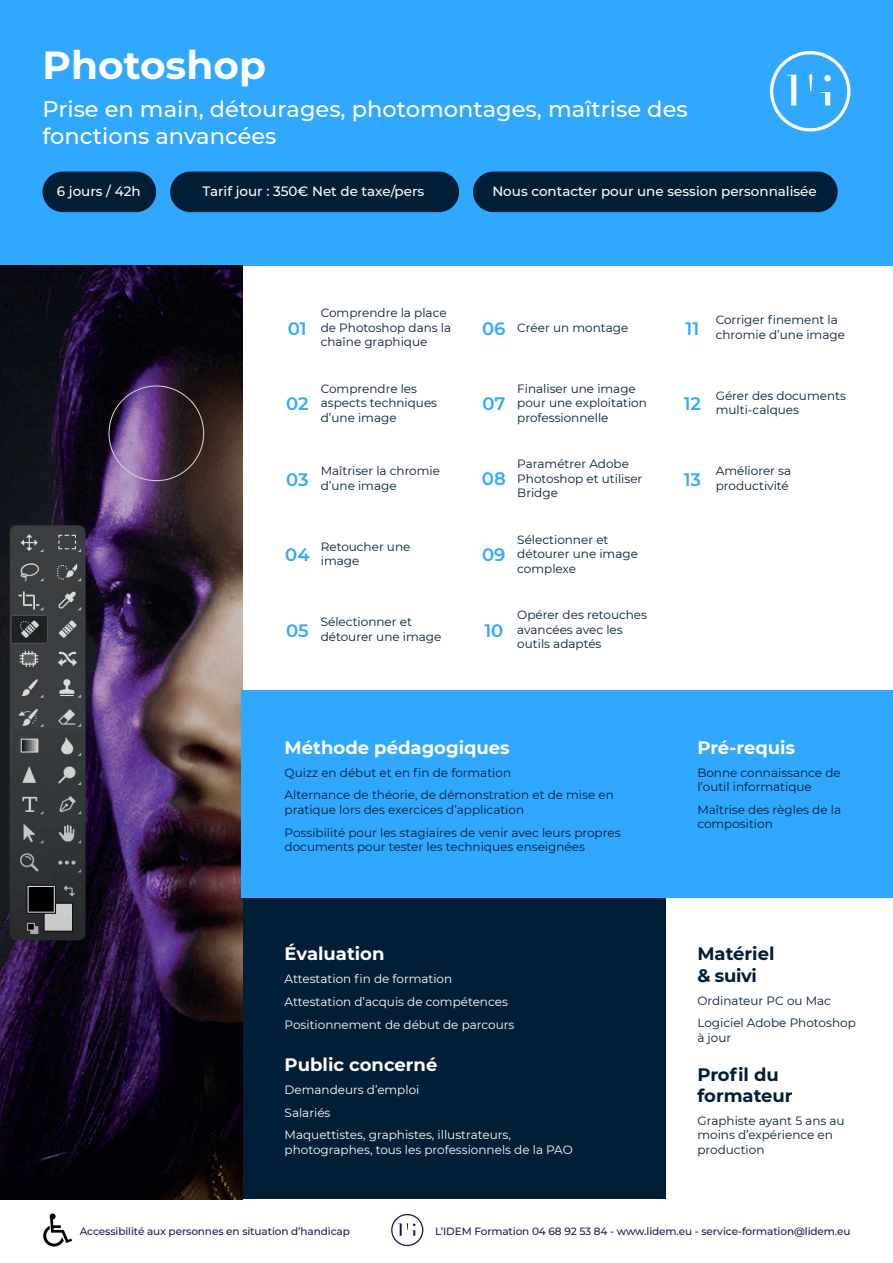
<style>
.page{position:relative;width:893px;height:1263px;background:#fff}
.page>*{position:absolute;margin:0;border:0;box-sizing:border-box;transform-origin:0 0}
.t1{font:700 39px "Montserrat";color:#fff}
.t2{font:500 22.5px/27px "Montserrat";color:#fff}
.t3{font:700 18px "Montserrat";color:#fff}
.t4{font:700 18px/21.6px "Montserrat";color:#001e36}
.t5{font:600 18px "Montserrat";color:#31a8ff}
.t6{font:500 13.5px "Montserrat";color:#fff}
.t7{font:12px/14.4px "Montserrat";color:#001e36}
.t8{font:12px/14.4px "Montserrat";color:#fff}
.t9{font:500 10.5px "Montserrat";letter-spacing:-.01em;color:#17204f}
</style>
<div class="page">
<div style="left:0;top:0;width:893px;height:266px;background:#31a8ff"></div>
<div style="left:242px;top:897px;width:423px;height:302px;background:#001e36"></div>
<div style="left:43px;top:172px;width:113px;height:40px;background:#001e36;border-radius:20px"></div>
<div style="left:170px;top:172px;width:289px;height:40px;background:#001e36;border-radius:20px"></div>
<div style="left:473px;top:172px;width:365px;height:40px;background:#001e36;border-radius:20px"></div>
<img style="left:0;top:266px;width:242px;height:933px">
<img style="left:10px;top:525px;width:76px;height:415px">
<div style="left:242px;top:690px;width:651px;height:207px;background:#31a8ff"></div>
<svg style="left:43px;top:1213px;width:29px;height:33px"></svg>
<svg style="left:391px;top:1214px;width:32px;height:32px"></svg>
<svg style="left:770px;top:51px;width:80px;height:80px"></svg>
<p class="t1" style="left:43px;top:37px;width:225px">Photoshop</p>
<p class="t2" style="left:43px;top:94px;width:647px">Prise en main, détourages, photomontages, maîtrise des fonctions anvancées</p>
<p class="t6" style="left:57px;top:182px;width:85px">6 jours / 42h</p>
<p class="t6" style="left:203px;top:182px;width:223px">Tarif jour : 350€ Net de taxe/pers</p>
<p class="t6" style="left:492px;top:182px;width:326px">Nous contacter pour une session personnalisée</p>
<p class="t5" style="left:288px;top:315px;width:20px">01</p>
<p class="t7" style="left:321px;top:305px;width:132px">Comprendre la place de Photoshop dans la chaîne graphique</p>
<p class="t5" style="left:482px;top:315px;width:25px">06</p>
<p class="t7" style="left:517px;top:320px;width:112px">Créer un montage</p>
<p class="t5" style="left:286px;top:391px;width:24px">02</p>
<p class="t7" style="left:321px;top:381px;width:118px">Comprendre les aspects techniques d’une image</p>
<p class="t5" style="left:482px;top:391px;width:24px">07</p>
<p class="t7" style="left:517px;top:381px;width:131px">Finaliser une image pour une exploitation professionnelle</p>
<p class="t5" style="left:286px;top:466px;width:24px">03</p>
<p class="t7" style="left:321px;top:463px;width:121px">Maîtriser la chromie d’une image</p>
<p class="t5" style="left:482px;top:466px;width:25px">08</p>
<p class="t7" style="left:517px;top:456px;width:127px">Paramétrer Adobe<br>Photoshop et utiliser<br>Bridge</p>
<p class="t5" style="left:285px;top:542px;width:26px">04</p>
<p class="t7" style="left:321px;top:539px;width:91px">Retoucher une image</p>
<p class="t5" style="left:482px;top:542px;width:25px">09</p>
<p class="t7" style="left:517px;top:532px;width:122px">Sélectionner et détourer une image complexe</p>
<p class="t5" style="left:286px;top:617px;width:24px">05</p>
<p class="t7" style="left:321px;top:614px;width:122px">Sélectionner et détourer une image</p>
<p class="t5" style="left:484px;top:617px;width:20px">10</p>
<p class="t7" style="left:517px;top:607px;width:131px">Opérer des retouches avancées avec les outils adaptés</p>
<p class="t3" style="left:285px;top:734px;width:227px">Méthode pédagogiques</p>
<p class="t7" style="left:285px;top:765px;width:228px">Quizz en début et en fin de formation</p>
<p class="t7" style="left:285px;top:787px;width:331px">Alternance de théorie, de démonstration et de mise en pratique lors des exercices d’application</p>
<p class="t7" style="left:285px;top:825px;width:337px">Possibilité pour les stagiaires de venir avec leurs propres documents pour tester les techniques enseignées</p>
<p class="t3" style="left:285px;top:941px;width:101px">Évaluation</p>
<p class="t8" style="left:285px;top:971px;width:169px">Attestation fin de formation</p>
<p class="t8" style="left:285px;top:994px;width:225px">Attestation d’acquis de compétences</p>
<p class="t8" style="left:285px;top:1017px;width:231px">Positionnement de début de parcours</p>
<p class="t3" style="left:285px;top:1051px;width:154px">Public concerné</p>
<p class="t8" style="left:285px;top:1082px;width:136px">Demandeurs d’emploi</p>
<p class="t8" style="left:285px;top:1105px;width:47px">Salariés</p>
<p class="t8" style="left:285px;top:1127px;width:290px">Maquettistes, graphistes, illustrateurs, photographes, tous les professionnels de la PAO</p>
<p class="t5" style="left:685px;top:315px;width:15px">11</p>
<p class="t7" style="left:716px;top:313px;width:131px">Corriger finement la chromie d’une image</p>
<p class="t5" style="left:684px;top:391px;width:19px">12</p>
<p class="t7" style="left:716px;top:388px;width:132px">Gérer des documents multi-calques</p>
<p class="t5" style="left:684px;top:466px;width:19px">13</p>
<p class="t7" style="left:716px;top:463px;width:77px">Améliorer sa productivité</p>
<p class="t3" style="left:697px;top:734px;width:99px">Pré-requis</p>
<p class="t7" style="left:697px;top:765px;width:145px">Bonne connaissance de l’outil informatique</p>
<p class="t7" style="left:697px;top:802px;width:145px">Maîtrise des règles de la composition</p>
<p class="t4" style="left:697px;top:942px;width:79px">Matériel &amp; suivi</p>
<p class="t7" style="left:697px;top:993px;width:135px">Ordinateur PC ou Mac</p>
<p class="t7" style="left:697px;top:1015px;width:160px">Logiciel Adobe Photoshop à jour</p>
<p class="t4" style="left:697px;top:1062px;width:97px">Profil du formateur</p>
<p class="t7" style="left:697px;top:1113px;width:149px">Graphiste ayant 5 ans au moins d’expérience en production</p>
<p class="t9" style="left:80px;top:1224px;width:272px">Accessibilité aux personnes en situation d’handicap</p>
<p class="t9" style="left:435px;top:1224px;width:417px">L’IDEM Formation 04 68 92 53 84 - www.lidem.eu - service-formation@lidem.eu</p>
</div>
